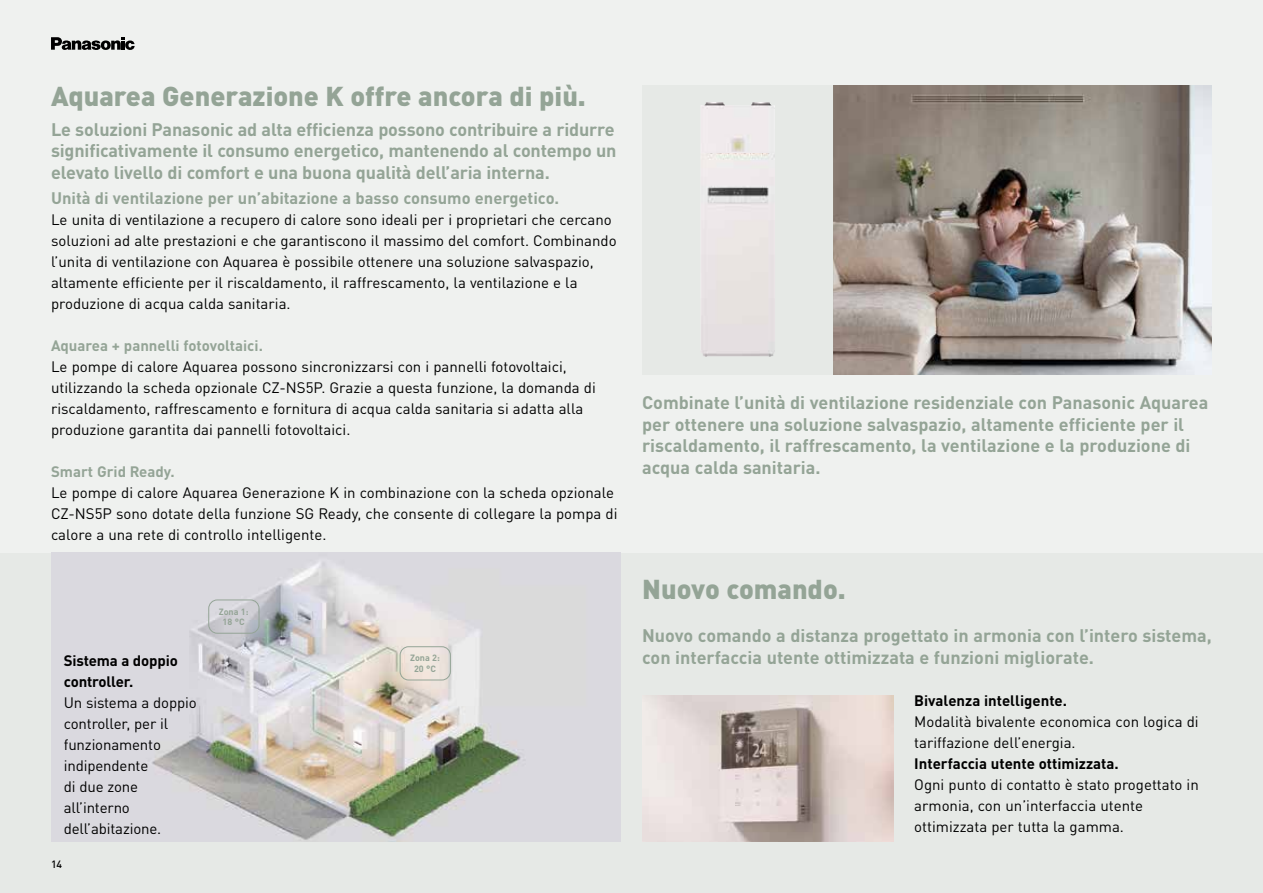
<style>
.page{position:relative;width:1263px;height:893px;background:#eff1ef}
.page>*{position:absolute;margin:0;border:0;box-sizing:border-box;transform-origin:0 0}
.t1{font:900 27px "DIN Pro";color:#94a496}
.t2{font:700 18px/21.6px "DIN Pro";color:#94a496}
.t3{font:700 16.5px "DIN Pro";color:#94a496}
.t4{font:15px/21px "DIN Pro";color:#000}
.t5{font:700 15px/21px "DIN Pro";color:#000}
.t6{font:700 15px "DIN Pro";color:#94a496}
.t7{font:500 10.5px "DIN Pro";color:#000}
.t8{font:700 9px/10.8px "DIN Pro";color:#94a496;text-align:center}
</style>
<div class="page">
<img style="left:833px;top:85px;width:379px;height:289px">
<div style="left:0;top:553px;width:1263px;height:340px;background:#e6e9e6"></div>
<div style="left:642px;top:85px;width:191px;height:289px;background:#e6e9e6"></div>
<img style="left:642px;top:695px;width:251px;height:147px">
<img style="left:701px;top:102px;width:74px;height:255px">
<img style="left:51px;top:553px;width:570px;height:289px">
<div style="left:400px;top:646px;width:51px;height:34px;border:1px solid #94a496;border-radius:9px"></div>
<div style="left:208px;top:600px;width:51px;height:34px;border:1px solid #94a496;border-radius:9px"></div>
<svg style="left:51px;top:37px;width:84px;height:13px"></svg>
<h1 class="t1" style="left:51px;top:74px;width:536px">Aquarea Generazione K offre ancora di più.</h1>
<p class="t2" style="left:51px;top:117px;width:567px;text-align:justify">Le soluzioni Panasonic ad alta efficienza possono contribuire a ridurre significativamente il consumo energetico, mantenendo al contempo un elevato livello di comfort e una buona qualità dell’aria interna.</p>
<p class="t3" style="left:51px;top:185px;width:510px">Unità di ventilazione per un’abitazione a basso consumo energetico.</p>
<p class="t4" style="left:51px;top:208px;width:567px">Le unita di ventilazione a recupero di calore sono ideali per i proprietari che cercano soluzioni ad alte prestazioni e che garantiscono il massimo del comfort. Combinando l’unita di ventilazione con Aquarea è possibile ottenere una soluzione salvaspazio, altamente efficiente per il riscaldamento, il raffrescamento, la ventilazione e la produzione di acqua calda sanitaria.</p>
<p class="t6" style="left:51px;top:334px;width:213px">Aquarea + pannelli fotovoltaici.</p>
<p class="t4" style="left:51px;top:355px;width:546px">Le pompe di calore Aquarea possono sincronizzarsi con i pannelli fotovoltaici, utilizzando la scheda opzionale CZ-NS5P. Grazie a questa funzione, la domanda di riscaldamento, raffrescamento e fornitura di acqua calda sanitaria si adatta alla produzione garantita dai pannelli fotovoltaici.</p>
<p class="t6" style="left:51px;top:460px;width:125px">Smart Grid Ready.</p>
<p class="t4" style="left:51px;top:481px;width:568px">Le pompe di calore Aquarea Generazione K in combinazione con la scheda opzionale<br>CZ-NS5P sono dotate della funzione SG Ready, che consente di collegare la pompa di calore a una rete di controllo intelligente.</p>
<p class="t5" style="left:64px;top:649px;width:116px">Sistema a doppio controller.</p>
<p class="t4" style="left:64px;top:691px;width:134px">Un sistema a doppio controller, per il funzionamento indipendente<br>di due zone all’interno dell’abitazione.</p>
<p class="t7" style="left:51px;top:856px;width:13px">14</p>
<p class="t8" style="left:219px;top:605px;width:31px">Zona 1:<br>18 °C</p>
<p class="t8" style="left:410px;top:652px;width:31px">Zona 2:<br>20 °C</p>
<p class="t2" style="left:642px;top:391px;width:568px">Combinate l’unità di ventilazione residenziale con Panasonic Aquarea per ottenere una soluzione salvaspazio, altamente efficiente per il riscaldamento, il raffrescamento, la ventilazione e la produzione di acqua calda sanitaria.</p>
<h1 class="t1" style="left:642px;top:568px;width:205px">Nuovo comando.</h1>
<p class="t2" style="left:642px;top:624px;width:571px">Nuovo comando a distanza progettato in armonia con l’intero sistema, con interfaccia utente ottimizzata e funzioni migliorate.</p>
<p class="t5" style="left:914px;top:689px;width:154px">Bivalenza intelligente.</p>
<p class="t4" style="left:914px;top:710px;width:286px">Modalità bivalente economica con logica di tariffazione dell’energia.</p>
<p class="t5" style="left:914px;top:752px;width:206px">Interfaccia utente ottimizzata.</p>
<p class="t4" style="left:914px;top:773px;width:286px">Ogni punto di contatto è stato progettato in armonia, con un’interfaccia utente ottimizzata per tutta la gamma.</p>
</div>
